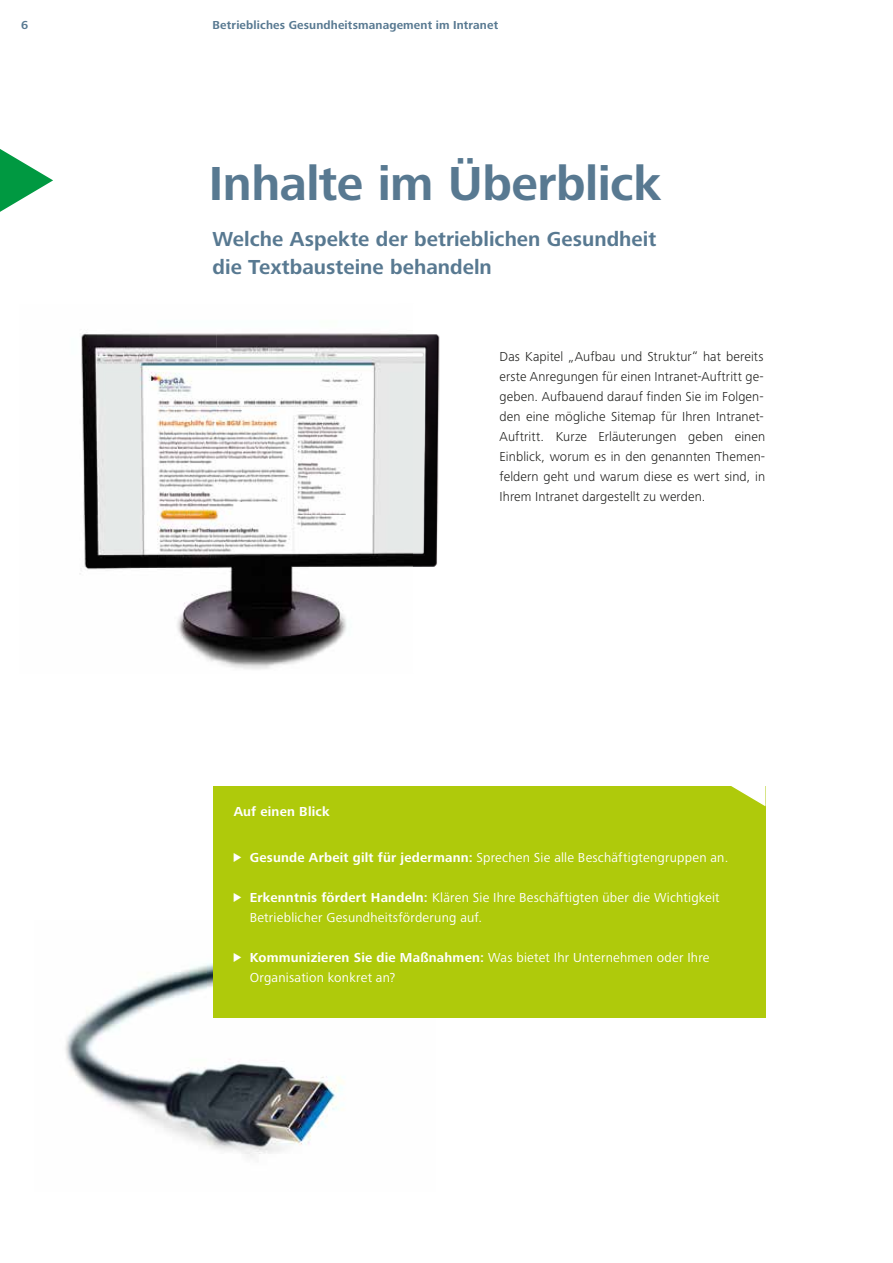
<style>
.page{position:relative;width:893px;height:1263px;background:#fff}
.page>*{position:absolute;margin:0;border:0;box-sizing:border-box;transform-origin:0 0}
.t1{font:700 49.5px "Frutiger Next Pro";letter-spacing:-.01em;color:#587991}
.t2{font:700 21px/28.5px "Frutiger Next Pro";color:#587991}
.t3{font:300 13.5px/20.1px "Frutiger Next Pro";letter-spacing:.005em;color:#1d1d1b;text-align:justify}
.t4{font:13.5px/20.1px "Frutiger Next Pro";letter-spacing:.015em;color:#fff}
.t5{font:700 13.5px "Frutiger Next Pro";letter-spacing:.015em;color:#fff}
.t6{font:700 12px "Frutiger Next Pro";letter-spacing:.01em;color:#587991}
.s1{font-family:"INQA Triangel";font-size:11.25px}
.s2{font-weight:700}
</style>
<div class="page">
<img style="left:79px;top:332px;width:361px;height:337px">
<img style="left:65px;top:963px;width:371px;height:194px">
<div style="left:213px;top:786px;width:552px;height:231px;background:#afca0b"></div>
<svg style="left:731px;top:786px;width:34px;height:20px"></svg>
<svg style="left:0;top:149px;width:53px;height:63px"></svg>
<p class="t6" style="left:21px;top:18px;width:9px">6</p>
<p class="t6" style="left:213px;top:18px;width:287px">Betriebliches Gesundheitsmanagement im Intranet</p>
<h2 class="t1" style="left:209px;top:156px;width:454px">Inhalte im Überblick</h2>
<h3 class="t2" style="left:213px;top:225px;width:445px">Welche Aspekte der betrieblichen Gesundheit die Textbausteine behandeln</h3>
<p class="t3" style="left:500px;top:346px;width:267px">Das Kapitel „Aufbau und Struktur“ hat bereits erste Anregungen für einen Intranet-Auftritt ge&shy;geben. Aufbauend darauf finden Sie im Folgen&shy;den eine mögliche Sitemap für Ihren Intranet-Auftritt. Kurze Erläuterungen geben einen Einblick, worum es in den genannten Themen&shy;feldern geht und warum diese es wert sind, in Ihrem Intranet dargestellt zu werden.</p>
<p class="t5" style="left:234px;top:803px;width:98px">Auf einen Blick</p>
<p class="t4" style="left:234px;top:847px;width:496px"><span class="s1">&gt;</span> <span class="s2">Gesunde Arbeit gilt für jedermann:</span> Sprechen Sie alle Beschäftigtengruppen an.</p>
<p class="t4" style="left:250px;top:887px;width:471px;text-indent:-16px"><span class="s1">&gt;</span> <span class="s2">Erkenntnis fördert Handeln:</span> Klären Sie Ihre Beschäftigten über die Wichtigkeit<br>Betrieblicher Gesundheitsförderung auf.</p>
<p class="t4" style="left:250px;top:947px;width:461px;text-indent:-16px"><span class="s1">&gt;</span> <span class="s2">Kommunizieren sie die Maßnahmen:</span> Was bietet Ihr Unternehmen oder Ihre<br>Organisation konkret an?</p>
</div>
